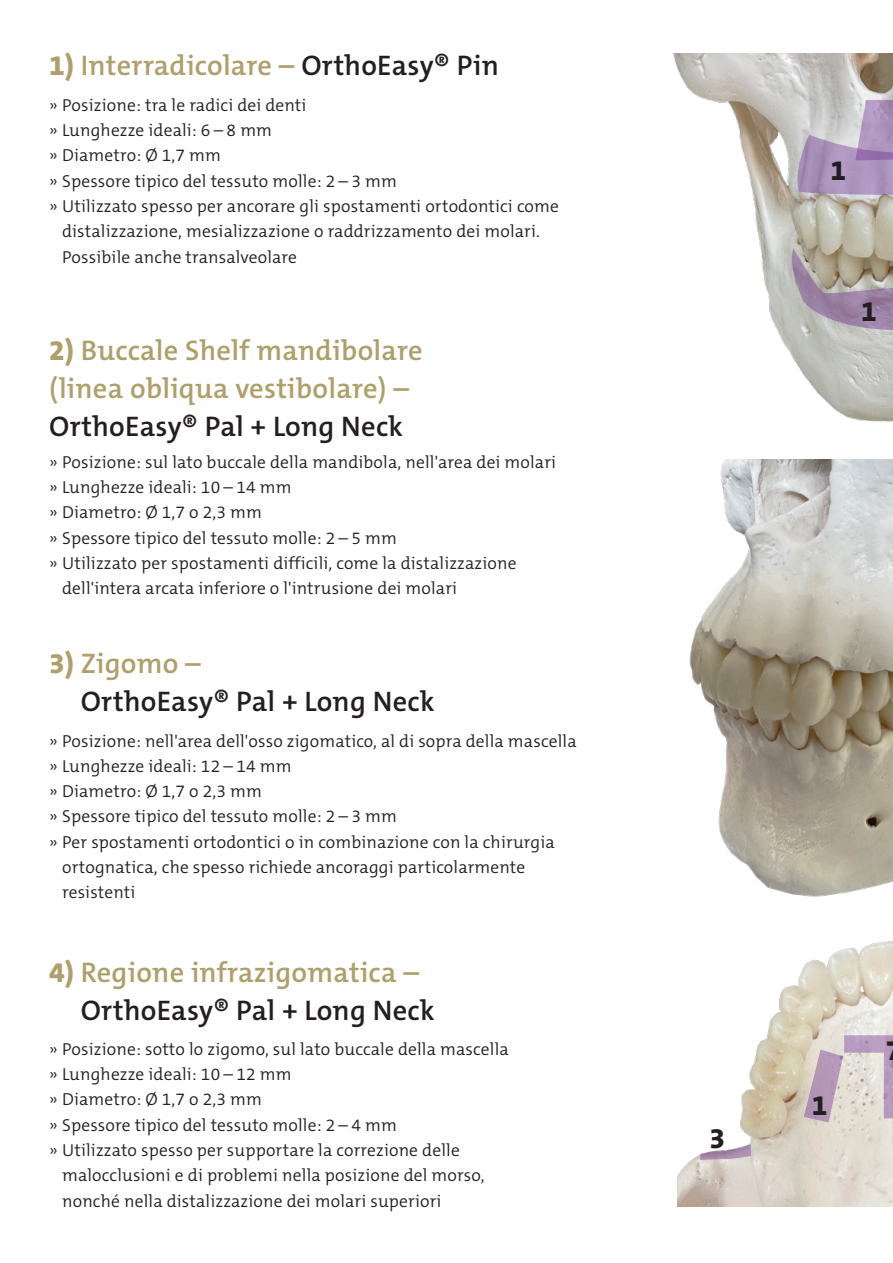
<style>
.page{position:relative;width:893px;height:1263px;background:#fff}
.page>*{position:absolute;margin:0;border:0;box-sizing:border-box;transform-origin:0 0}
.t1{font:600 28.5px/38px "The Mix C5";letter-spacing:.01em;color:#af9f6b}
.t2{font:600 28.5px/38px "The Mix C5";letter-spacing:.01em;color:#231f20}
.t3{font:800 28.5px "The Mix C5";color:#231f20}
.t4{font:300 17.4px "The Mix C5";letter-spacing:.01em;color:#231f20}
.s1{font-weight:800}
.s2{color:#231f20}
.s3{font-weight:800;color:#af9f6b}
.s4{color:#af9f6b}
</style>
<div class="page">
<img style="left:677px;top:941px;width:216px;height:265px">
<img style="left:673px;top:54px;width:220px;height:368px">
<img style="left:689px;top:460px;width:204px;height:437px">
<svg style="left:700px;top:1144px;width:51px;height:16px"></svg>
<svg style="left:796px;top:100px;width:97px;height:96px;background:#b6a6c1"></svg>
<svg style="left:790px;top:246px;width:103px;height:86px;background:#a89b9d"></svg>
<svg style="left:804px;top:1035px;width:89px;height:87px;background:#cfc0c8"></svg>
<p class="t1" style="left:49px;top:47px;width:451px"><span class="s1">1)</span> Interradicolare – <span class="s2">OrthoEasy® Pin</span></p>
<p class="t4" style="left:49px;top:94px;width:259px">» Posizione: tra le radici dei denti</p>
<p class="t4" style="left:49px;top:119px;width:224px">» Lunghezze ideali: 6 – 8 mm</p>
<p class="t4" style="left:49px;top:144px;width:173px">» Diametro: Ø 1,7 mm</p>
<p class="t4" style="left:49px;top:169px;width:349px">» Spessore tipico del tessuto molle: 2 – 3 mm</p>
<p class="t4" style="left:49px;top:195px;width:511px">» Utilizzato spesso per ancorare gli spostamenti ortodontici come</p>
<p class="t4" style="left:62px;top:220px;width:479px">distalizzazione, mesializzazione o raddrizzamento dei molari.</p>
<p class="t4" style="left:62px;top:245px;width:236px">Possibile anche transalveolare</p>
<p class="t1" style="left:49px;top:332px;width:375px"><span class="s1">2)</span> Buccale Shelf mandibolare (linea obliqua vestibolare) –<br><span class="s2">OrthoEasy® Pal + Long Neck</span></p>
<p class="t4" style="left:49px;top:450px;width:508px">» Posizione: sul lato buccale della mandibola, nell'area dei molari</p>
<p class="t4" style="left:49px;top:476px;width:244px">» Lunghezze ideali: 10 – 14 mm</p>
<p class="t4" style="left:49px;top:501px;width:214px">» Diametro: Ø 1,7 o 2,3 mm</p>
<p class="t4" style="left:49px;top:526px;width:349px">» Spessore tipico del tessuto molle: 2 – 5 mm</p>
<p class="t4" style="left:49px;top:552px;width:469px">» Utilizzato per spostamenti difficili, come la distalizzazione</p>
<p class="t4" style="left:62px;top:577px;width:396px">dell'intera arcata inferiore o l'intrusione dei molari</p>
<p class="t2" style="left:81px;top:644px;width:355px;text-indent:-31px"><span class="s3">3)</span> <span class="s4">Zigomo –<br></span>OrthoEasy® Pal + Long Neck</p>
<p class="t4" style="left:49px;top:729px;width:529px">» Posizione: nell'area dell'osso zigomatico, al di sopra della mascella</p>
<p class="t4" style="left:49px;top:755px;width:244px">» Lunghezze ideali: 12 – 14 mm</p>
<p class="t4" style="left:49px;top:780px;width:214px">» Diametro: Ø 1,7 o 2,3 mm</p>
<p class="t4" style="left:49px;top:805px;width:349px">» Spessore tipico del tessuto molle: 2 – 3 mm</p>
<p class="t4" style="left:49px;top:831px;width:507px">» Per spostamenti ortodontici o in combinazione con la chirurgia</p>
<p class="t4" style="left:62px;top:856px;width:465px">ortognatica, che spesso richiede ancoraggi particolarmente</p>
<p class="t4" style="left:62px;top:881px;width:75px">resistenti</p>
<p class="t1" style="left:81px;top:953px;width:355px;text-indent:-31px"><span class="s1">4)</span> Regione infrazigomatica –<br><span class="s2">OrthoEasy® Pal + Long Neck</span></p>
<p class="t4" style="left:49px;top:1037px;width:461px">» Posizione: sotto lo zigomo, sul lato buccale della mascella</p>
<p class="t4" style="left:49px;top:1063px;width:244px">» Lunghezze ideali: 10 – 12 mm</p>
<p class="t4" style="left:49px;top:1088px;width:214px">» Diametro: Ø 1,7 o 2,3 mm</p>
<p class="t4" style="left:49px;top:1113px;width:349px">» Spessore tipico del tessuto molle: 2 – 4 mm</p>
<p class="t4" style="left:49px;top:1139px;width:412px">» Utilizzato spesso per supportare la correzione delle</p>
<p class="t4" style="left:62px;top:1164px;width:424px">malocclusioni e di problemi nella posizione del morso,</p>
<p class="t4" style="left:62px;top:1189px;width:381px">nonché nella distalizzazione dei molari superiori</p>
<p class="t3" style="left:830px;top:152px;width:17px">1</p>
<p class="t3" style="left:861px;top:293px;width:17px">1</p>
<p class="t3" style="left:710px;top:1120px;width:17px">3</p>
<p class="t3" style="left:812px;top:1087px;width:17px">1</p>
</div>
